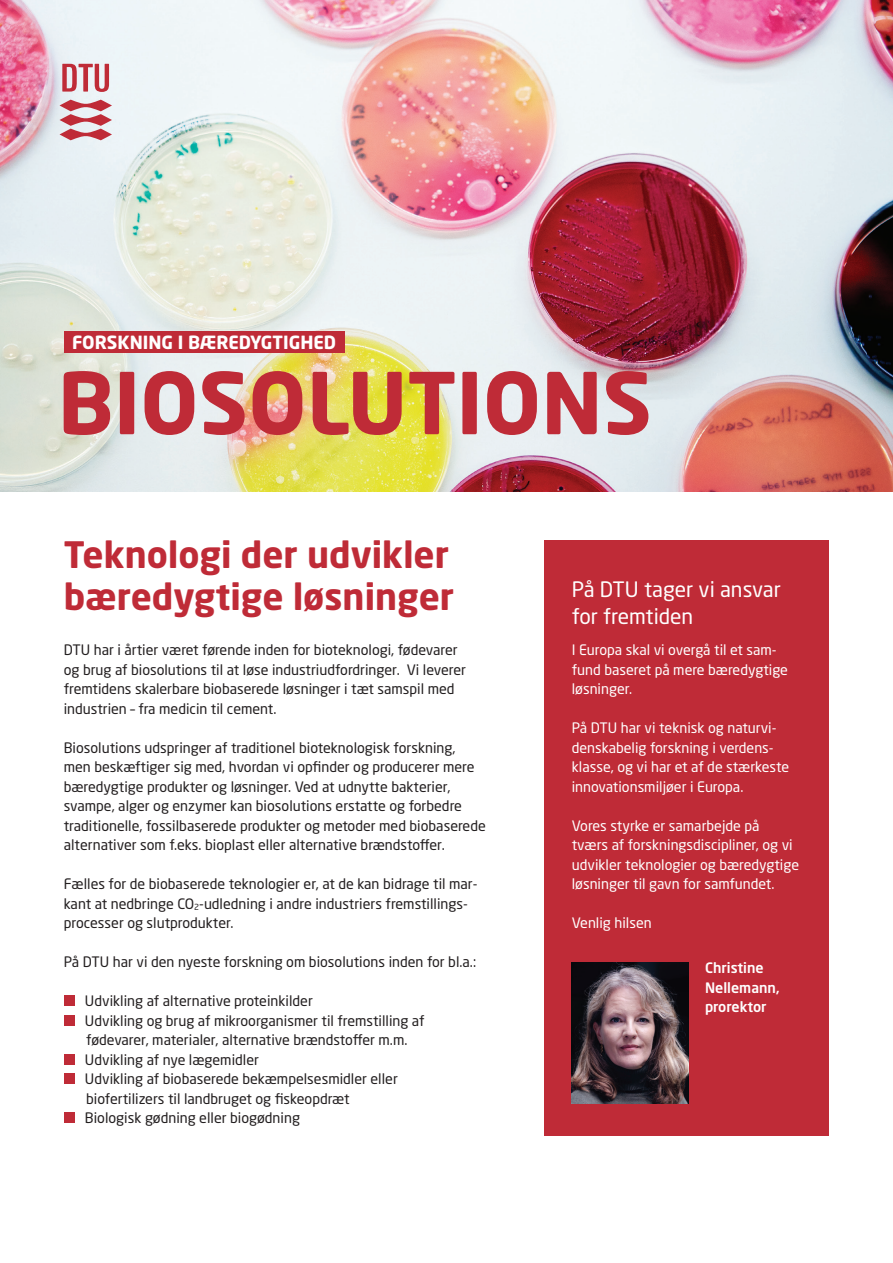
<style>
.page{position:relative;width:893px;height:1263px;background:#fff}
.page>*{position:absolute;margin:0;border:0;box-sizing:border-box;transform-origin:0 0}
.OVERSKRIFT_i_VERSALER{font:700 84px "Neo Sans Pro";color:#bf2b37}
.overskrift_i_farver{font:700 36px/42px "Neo Sans Pro";color:#bf2b37}
.DTU_tager_ansvar_for{font:21px/27px "Neo Sans Pro";color:#fff}
.fremhævet{font:700 18px "Neo Sans Pro";color:#fff}
.BRØD_ny{font:14.25px/19.5px "Neo Sans Pro";color:#231f20}
.brød_i_kasse{font:14.25px/19.5px "Neo Sans Pro";color:#fff}
.BULLET_BRØD_ny{font:14.25px/19.5px "Neo Sans Pro";color:#231f20}
.brød_i_kasse-2{font:500 14.25px "Neo Sans Pro";color:#fff}
</style>
<div class="page">
<img style="left:0;top:0;width:893px;height:491px">
<svg style="left:62px;top:64px;width:47px;height:28px"></svg>
<svg style="left:60px;top:100px;width:52px;height:40px"></svg>
<div style="left:64px;top:996px;width:10px;height:10px;background:#bf2b37"></div>
<div style="left:64px;top:1015px;width:10px;height:10px;background:#bf2b37"></div>
<div style="left:64px;top:1054px;width:10px;height:10px;background:#bf2b37"></div>
<div style="left:64px;top:1074px;width:10px;height:10px;background:#bf2b37"></div>
<div style="left:64px;top:1113px;width:10px;height:10px;background:#bf2b37"></div>
<div style="left:544px;top:540px;width:285px;height:595px;background:#bf2b37"></div>
<img style="left:572px;top:962px;width:116px;height:141px">
<div style="left:64px;top:332px;width:280px;height:21px;background:#bf2b37"></div>
<p class="fremhævet" style="left:72px;top:331px;width:266px">FORSKNING I BÆREDYGTIGHED</p>
<p class="OVERSKRIFT_i_VERSALER" style="left:58px;top:349px;width:596px">BIOSOLUTIONS</p>
<p class="overskrift_i_farver" style="left:64px;top:532px;width:392px">Teknologi der udvikler bæredygtige løsninger</p>
<p class="BRØD_ny" style="left:64px;top:640px;width:404px">DTU har i årtier været førende inden for bioteknologi, fødevarer og brug af biosolutions til at løse industriudfordringer. Vi leverer fremtidens skalerbare biobaserede løsninger i tæt samspil med industrien – fra medicin til cement.</p>
<p class="BRØD_ny" style="left:64px;top:737px;width:424px">Biosolutions udspringer af traditionel bioteknologisk forskning, men beskæftiger sig med, hvordan vi opfinder og producerer mere bæredygtige produkter og løsninger. Ved at udnytte bakterier, svampe, alger og enzymer kan biosolutions erstatte og forbedre traditionelle, fossilbaserede produkter og metoder med biobaserede alternativer som f.eks. bioplast eller alternative brændstoffer.</p>
<p class="BRØD_ny" style="left:64px;top:874px;width:415px">Fælles for de biobaserede teknologier er, at de kan bidrage til mar&shy;kant at nedbringe CO<sub>2</sub>-udledning i andre industriers fremstillings&shy;processer og slutprodukter.</p>
<p class="BRØD_ny" style="left:64px;top:952px;width:414px">På DTU har vi den nyeste forskning om biosolutions inden for bl.a.:</p>
<p class="BULLET_BRØD_ny" style="left:85px;top:991px;width:229px">Udvikling af alternative proteinkilder</p>
<p class="BULLET_BRØD_ny" style="left:85px;top:1010px;width:341px">Udvikling og brug af mikroorganismer til fremstilling af fødevarer, materialer, alternative brændstoffer m.m.</p>
<p class="BULLET_BRØD_ny" style="left:85px;top:1049px;width:176px">Udvikling af nye lægemidler</p>
<p class="BULLET_BRØD_ny" style="left:85px;top:1069px;width:314px">Udvikling af biobaserede bekæmpelsesmidler eller biofertilizers til landbruget og fiskeopdræt</p>
<p class="BULLET_BRØD_ny" style="left:85px;top:1108px;width:216px">Biologisk gødning eller biogødning</p>
<p class="DTU_tager_ansvar_for" style="left:572px;top:575px;width:211px">På DTU tager vi ansvar for fremtiden</p>
<p class="brød_i_kasse" style="left:572px;top:640px;width:218px">I Europa skal vi overgå til et sam&shy;fund baseret på mere bæredygtige løsninger.</p>
<p class="brød_i_kasse" style="left:572px;top:718px;width:219px">På DTU har vi teknisk og naturvi&shy;denskabelig forskning i verdens&shy;klasse, og vi har et af de stærkeste innovationsmiljøer i Europa.</p>
<p class="brød_i_kasse" style="left:572px;top:815px;width:229px">Vores styrke er samarbejde på tværs af forskningsdiscipliner, og vi udvikler teknologier og bæredygtige løsninger til gavn for samfundet.</p>
<p class="brød_i_kasse" style="left:572px;top:913px;width:81px">Venlig hilsen</p>
<p class="brød_i_kasse-2" style="left:705px;top:959px;width:60px">Christine</p>
<p class="brød_i_kasse-2" style="left:705px;top:978px;width:76px">Nellemann,</p>
<p class="brød_i_kasse-2" style="left:705px;top:998px;width:63px">prorektor</p>
</div>
